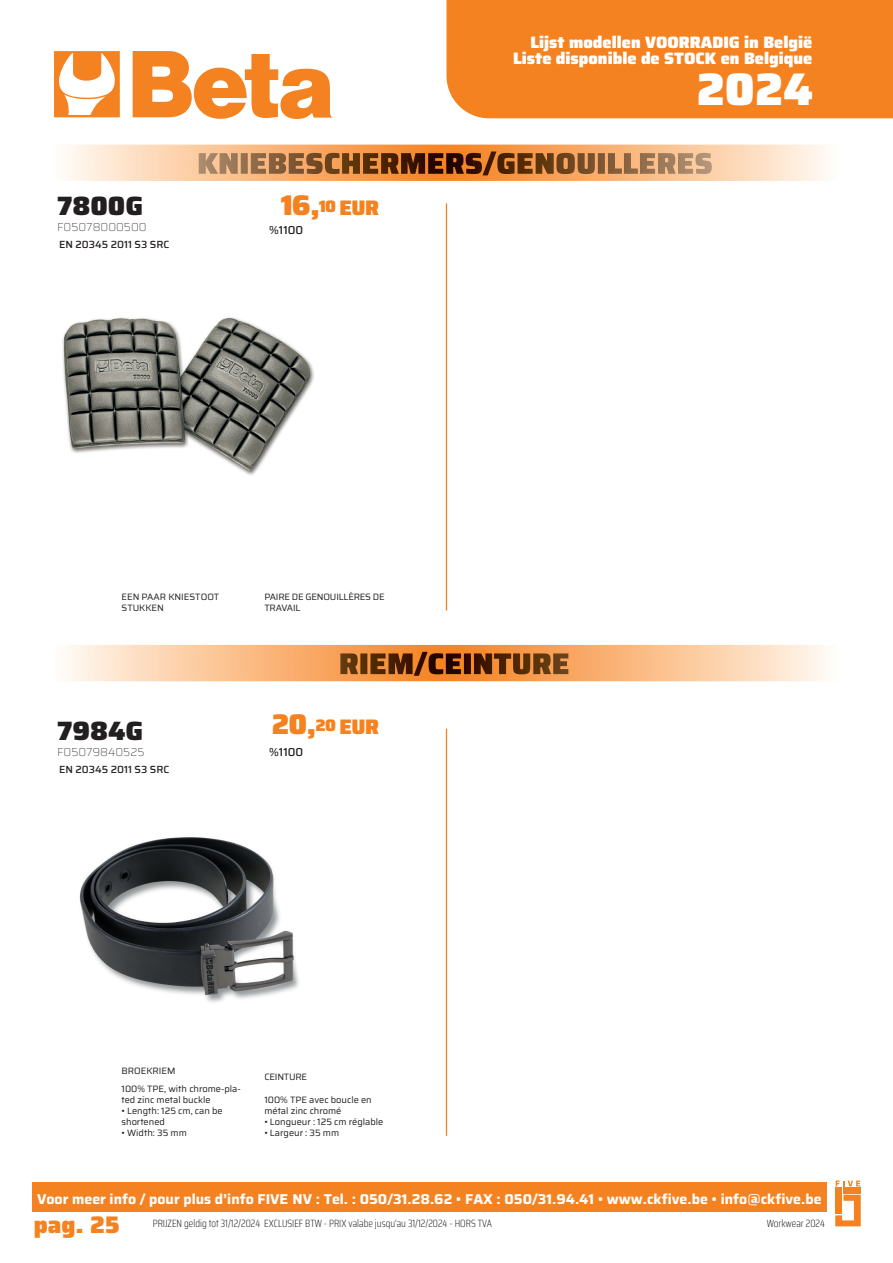
<style>
.page{position:relative;width:893px;height:1263px;background:#fff}
.page>*{position:absolute;margin:0;border:0;box-sizing:border-box;transform-origin:0 0}
.t1{font:900 45.75px "Saira";color:#fff}
.t2{font:900 28.5px "Saira";color:#f58220}
.t3{font:900 26.55px "Saira";color:#231f20}
.t4{font:900 24px "Saira";color:#f58220}
.t5{font:900 16.5px/16.5px "Saira";color:#fff;text-align:right}
.t6{font:700 14.25px "Saira";color:#fff}
.t7{font:100 11.55px "Saira";color:#231f20}
.t8{font:500 11.55px "Saira";color:#231f20}
.t9{font:200 10.5px "Saira Condensed";color:#0e0c14}
.t10{font:500 10.35px "Saira";color:#231f20}
.t11{font:9.3px/11.1px "Saira";color:#231f20}
.t12{font:9.3px/11.1px "Saira";letter-spacing:-.02em;color:#231f20}
.s1{font-size:16.65px}
.s2{font-size:21px}
</style>
<div class="page">
<div style="left:446px;top:0;width:447px;height:118px;background:#f58220"></div>
<svg style="left:54px;top:51px;width:66px;height:66px"></svg>
<svg style="left:133px;top:51px;width:200px;height:68px"></svg>
<div style="left:32px;top:1182px;width:794px;height:30px;background:#f58220"></div>
<div style="left:835px;top:1187px;width:7px;height:27px;background:#f58220"></div>
<div style="left:843px;top:1187px;width:18px;height:6px;background:#f58220"></div>
<svg style="left:835px;top:1195px;width:26px;height:31px"></svg>
<svg style="left:836px;top:1180px;width:24px;height:6px"></svg>
<img style="left:62px;top:317px;width:252px;height:158px">
<svg style="left:67px;top:145px;width:760px;height:36px;background:#fbcaa0"></svg>
<img style="left:199px;top:151px;width:513px;height:24px">
<hr style="left:446px;top:203px;width:1px;height:408px;background:#f58220">
<img style="left:79px;top:837px;width:220px;height:166px">
<svg style="left:66px;top:645px;width:761px;height:36px;background:#fbc495"></svg>
<img style="left:340px;top:652px;width:228px;height:24px">
<hr style="left:446px;top:729px;width:1px;height:407px;background:#f58220">
<h3 class="t3" style="left:57px;top:184px;width:87px">7800G</h3>
<p class="t10" style="left:59px;top:236px;width:112px">EN 20345 2011 S3 SRC</p>
<p class="t7" style="left:57px;top:217px;width:91px">F05078000500</p>
<h2 class="t2" style="left:281px;top:182px;width:99px">16,<span class="s1">10</span> <span class="s2">EUR</span></h2>
<p class="t8" style="left:269px;top:221px;width:36px">%1100</p>
<h3 class="t5" style="left:513px;top:34px;width:301px">Lijst modellen VOORRADIG in België<br>Liste disponible de STOCK en Belgique</h3>
<h1 class="t1" style="left:697px;top:53px;width:118px">2024</h1>
<p class="t11" style="left:122px;top:591px;width:99px">EEN PAAR KNIESTOOT<br>STUKKEN</p>
<p class="t12" style="left:264px;top:591px;width:122px">PAIRE DE GENOUILLÈRES DE<br>TRAVAIL</p>
<h3 class="t3" style="left:57px;top:709px;width:87px">7984G</h3>
<p class="t10" style="left:59px;top:762px;width:112px">EN 20345 2011 S3 SRC</p>
<p class="t7" style="left:57px;top:743px;width:89px">F05079840525</p>
<h2 class="t2" style="left:272px;top:701px;width:109px">20,<span class="s1">20</span> <span class="s2">EUR</span></h2>
<p class="t8" style="left:269px;top:743px;width:36px">%1100</p>
<p class="t11" style="left:122px;top:1062px;width:121px;line-height:17.7px">BROEKRIEM<br>100% TPE, with chrome-pla-</p>
<p class="t11" style="left:122px;top:1094px;width:91px">ted zinc metal buckle</p>
<p class="t11" style="left:122px;top:1105px;width:103px">• Length: 125 cm, can be shortened</p>
<p class="t11" style="left:122px;top:1127px;width:67px">• Width: 35 mm</p>
<p class="t12" style="left:264px;top:1071px;width:44px">CEINTURE</p>
<p class="t11" style="left:264px;top:1094px;width:109px">100% TPE avec boucle en métal zinc chromé</p>
<p class="t11" style="left:264px;top:1116px;width:121px">• Longueur : 125 cm réglable</p>
<p class="t11" style="left:264px;top:1127px;width:76px">• Largeur : 35 mm</p>
<h3 class="t6" style="left:37px;top:1188px;width:786px">Voor meer info / pour plus d’info FIVE NV : Tel. : 050/31.28.62 • FAX : 050/31.94.41 • www.ckfive.be • info@ckfive.be</h3>
<h3 class="t4" style="left:34px;top:1205px;width:88px">pag. 25</h3>
<p class="t9" style="left:153px;top:1215px;width:341px">PRIJZEN geldig tot 31/12/2024 EXCLUSIEF BTW - PRIX valabe jusqu’au 31/12/2024 - HORS TVA</p>
<p class="t9" style="left:767px;top:1215px;width:60px">Workwear 2024</p>
</div>
